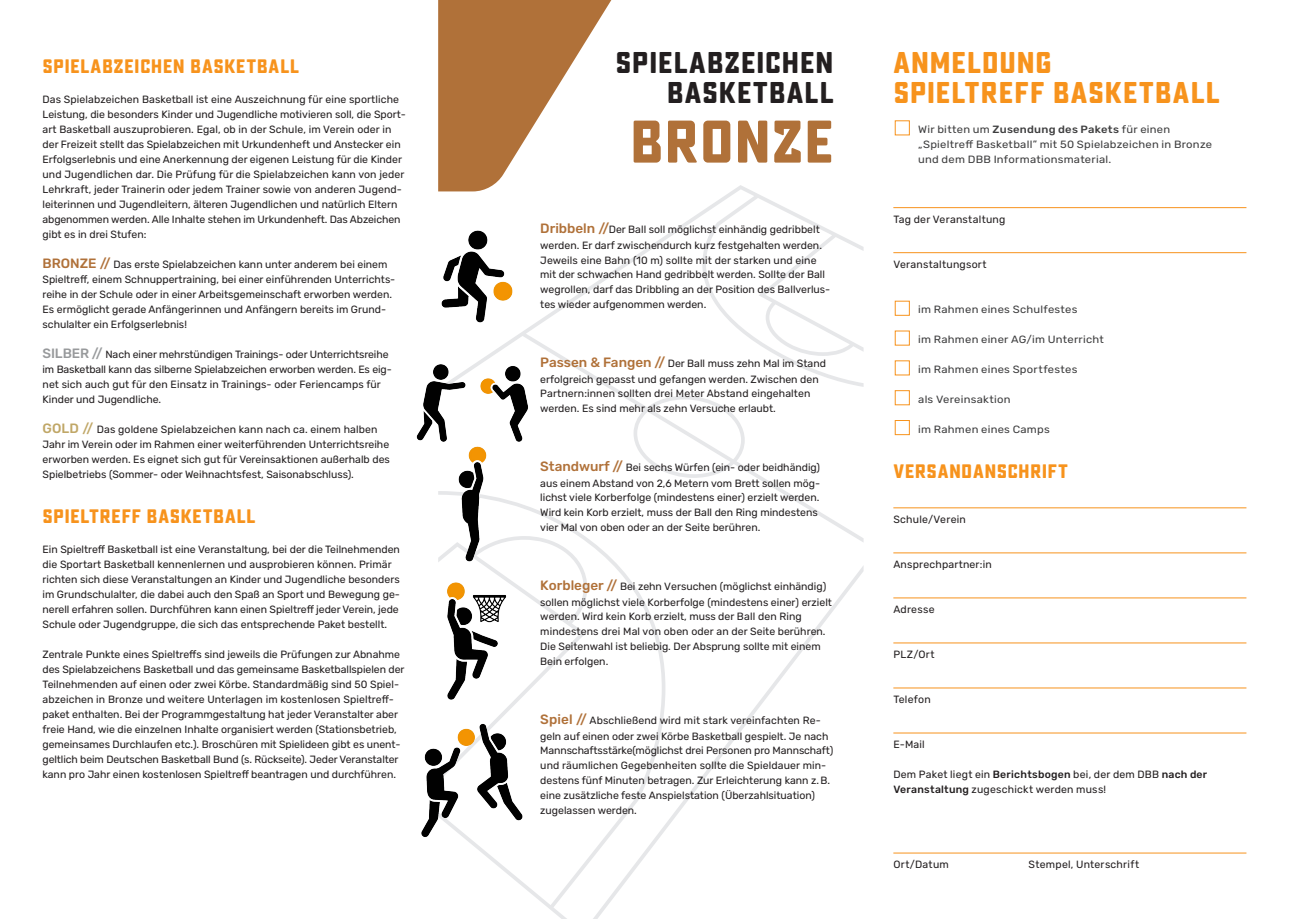
<style>
.page{position:relative;width:1289px;height:919px;background:#fff}
.page>*{position:absolute;margin:0;border:0;box-sizing:border-box;transform-origin:0 0}
.t1{font:700 60px "Sucrose";letter-spacing:.01em;color:#b07139}
.t2{font:700 30px/30px "Sucrose";letter-spacing:.02em;color:#f7931d}
.t3{font:700 30px/30px "Sucrose";letter-spacing:.02em;color:#231f20;text-align:right}
.t4{font:700 19.5px "Sucrose";letter-spacing:.025em;color:#f7931d}
.t5{font:10.5px/15px "Rubik";color:#231f20}
.t6{font:10.5px/15px "Rubik";letter-spacing:.02em;color:#3e3e3f;scale:1.07 1}
.t7{font:10.5px/15px "Rubik";letter-spacing:.02em;color:#231f20}
.t8{font:10.5px "Rubik";letter-spacing:.025em;color:#231f20}
.s1{font-weight:500;font-size:13.5px;color:#b07139}
.s2{font-weight:500;font-size:13.5px;color:#989a9c}
.s3{font-weight:500;font-size:13.5px;color:#c0a767}
.s4{font-weight:500}
</style>
<div class="page">
<svg style="left:438px;top:185px;width:425px;height:733px"></svg>
<svg style="left:438px;top:0;width:289px;height:191px"></svg>
<div style="left:895px;top:390px;width:14px;height:15px;border:1px solid #f7931d"></div>
<div style="left:895px;top:420px;width:14px;height:15px;border:1px solid #f7931d"></div>
<hr style="left:893px;top:207px;width:353px;height:1px;background:#f7931d">
<hr style="left:893px;top:252px;width:353px;height:1px;background:#f7931d">
<hr style="left:893px;top:507px;width:353px;height:1px;background:#f7931d">
<hr style="left:893px;top:552px;width:353px;height:1px;background:#f7931d">
<hr style="left:893px;top:597px;width:353px;height:1px;background:#f7931d">
<hr style="left:893px;top:642px;width:353px;height:1px;background:#f7931d">
<hr style="left:893px;top:687px;width:353px;height:1px;background:#f7931d">
<hr style="left:893px;top:732px;width:353px;height:1px;background:#f7931d">
<hr style="left:893px;top:852px;width:353px;height:1px;background:#f7931d">
<img style="left:438px;top:225px;width:77px;height:102px">
<img style="left:416px;top:359px;width:115px;height:87px">
<img style="left:453px;top:436px;width:38px;height:135px">
<img style="left:438px;top:571px;width:83px;height:140px">
<img style="left:421px;top:720px;width:110px;height:120px">
<h3 class="t4" style="left:43px;top:54px;width:258px">SPIELABZEICHEN BASKETBALL</h3>
<p class="t5" style="left:43px;top:92px;width:365px">Das Spielabzeichen Basketball ist eine Auszeichnung für eine sportliche Leistung, die besonders Kinder und Jugendliche motivieren soll, die Sport&shy;art Basketball auszuprobieren. Egal, ob in der Schule, im Verein oder in der Freizeit stellt das Spielabzeichen mit Urkundenheft und Anstecker ein Erfolgserlebnis und eine Anerkennung der eigenen Leistung für die Kinder und Jugendlichen dar. Die Prüfung für die Spielabzeichen kann von jeder Lehrkraft, jeder Trainerin oder jedem Trainer sowie von anderen Jugend&shy;leiterinnen und Jugendleitern, älteren Jugendlichen und natürlich Eltern abgenommen werden. Alle Inhalte stehen im Urkundenheft. Das Abzeichen gibt es in drei Stufen:</p>
<p class="t5" style="left:43px;top:257px;width:354px"><span class="s1">BRONZE //</span> Das erste Spielabzeichen kann unter anderem bei einem Spieltreff, einem Schnuppertraining, bei einer einführenden Unterrichts&shy;reihe in der Schule oder in einer Arbeitsgemeinschaft erworben werden.<br>Es ermöglicht gerade Anfängerinnen und Anfängern bereits im Grund&shy;schulalter ein Erfolgserlebnis!</p>
<p class="t5" style="left:43px;top:347px;width:351px"><span class="s2">SILBER //</span> Nach einer mehrstündigen Trainings- oder Unterrichtsreihe im Basketball kann das silberne Spielabzeichen erworben werden. Es eig&shy;net sich auch gut für den Einsatz in Trainings- oder Feriencamps für Kinder und Jugendliche.</p>
<p class="t5" style="left:43px;top:422px;width:349px"><span class="s3">GOLD //</span> Das goldene Spielabzeichen kann nach ca. einem halben Jahr im Verein oder im Rahmen einer weiterführenden Unterrichtsreihe erworben werden. Es eignet sich gut für Vereinsaktionen außerhalb des Spielbetriebs (Sommer- oder Weihnachtsfest, Saisonabschluss).</p>
<h3 class="t4" style="left:43px;top:504px;width:214px">SPIELTREFF BASKETBALL</h3>
<p class="t5" style="left:43px;top:542px;width:359px">Ein Spieltreff Basketball ist eine Veranstaltung, bei der die Teilnehmenden die Sportart Basketball kennenlernen und ausprobieren können. Primär richten sich diese Veranstaltungen an Kinder und Jugendliche besonders im Grundschulalter, die dabei auch den Spaß an Sport und Bewegung ge&shy;nerell erfahren sollen. Durchführen kann einen Spieltreff jeder Verein, jede Schule oder Jugendgruppe, die sich das entsprechende Paket bestellt.</p>
<p class="t5" style="left:43px;top:647px;width:363px">Zentrale Punkte eines Spieltreffs sind jeweils die Prüfungen zur Abnahme des Spielabzeichens Basketball und das gemeinsame Basketballspielen der Teilnehmenden auf einen oder zwei Körbe. Standardmäßig sind 50 Spiel&shy;abzeichen in Bronze und weitere Unterlagen im kostenlosen Spieltreff&shy;paket enthalten. Bei der Programmgestaltung hat jeder Veranstalter aber freie Hand, wie die einzelnen Inhalte organisiert werden (Stationsbetrieb, gemeinsames Durchlaufen etc.). Broschüren mit Spielideen gibt es unent&shy;geltlich beim Deutschen Basketball Bund (s. Rückseite). Jeder Veranstalter kann pro Jahr einen kostenlosen Spieltreff beantragen und durchführen.</p>
<h2 class="t3" style="left:615px;top:48px;width:220px">SPIELABZEICHEN<br>BASKETBALL</h2>
<h1 class="t1" style="left:629px;top:107px;width:205px">BRONZE</h1>
<p class="t5" style="left:540px;top:221px;width:283px;line-height:16px"><span class="s1">Dribbeln //</span>Der Ball soll möglichst einhändig gedribbelt werden. Er darf zwischendurch kurz festgehalten werden.</p>
<p class="t5" style="left:540px;top:253px;width:291px">Jeweils eine Bahn (10 m) sollte mit der starken und eine mit der schwachen Hand gedribbelt werden. Sollte der Ball wegrollen, darf das Dribbling an der Position des Ballverlus&shy;tes wieder aufgenommen werden.</p>
<p class="t5" style="left:540px;top:355px;width:287px;line-height:15.9px"><span class="s1">Passen &amp; Fangen //</span> Der Ball muss zehn Mal im Stand erfolgreich gepasst und gefangen werden. Zwischen den</p>
<p class="t5" style="left:540px;top:386px;width:272px;line-height:14.5px">Partnern:innen sollten drei Meter Abstand eingehalten werden. Es sind mehr als zehn Versuche erlaubt.</p>
<p class="t5" style="left:540px;top:459px;width:281px;line-height:16px"><span class="s1">Standwurf //</span> Bei sechs Würfen (ein- oder beidhändig) aus einem Abstand von 2,6 Metern vom Brett sollen mög-</p>
<p class="t5" style="left:540px;top:490px;width:280px">lichst viele Korberfolge (mindestens einer) erzielt werden.<br>Wird kein Korb erzielt, muss der Ball den Ring mindestens vier Mal von oben oder an der Seite berühren.</p>
<p class="t5" style="left:540px;top:578px;width:293px;line-height:16px"><span class="s1">Korbleger //</span> Bei zehn Versuchen (möglichst einhändig) sollen möglichst viele Korberfolge (mindestens einer) erzielt</p>
<p class="t5" style="left:540px;top:609px;width:287px">werden. Wird kein Korb erzielt, muss der Ball den Ring mindestens drei Mal von oben oder an der Seite berühren.<br>Die Seitenwahl ist beliebig. Der Absprung sollte mit einem Bein erfolgen.</p>
<p class="t5" style="left:540px;top:712px;width:290px;line-height:16.2px"><span class="s1">Spiel //</span> Abschließend wird mit stark vereinfachten Re&shy;geln auf einen oder zwei Körbe Basketball gespielt. Je nach</p>
<p class="t5" style="left:540px;top:743px;width:294px">Mannschaftsstärke(möglichst drei Personen pro Mannschaft) und räumlichen Gegebenheiten sollte die Spieldauer min&shy;destens fünf Minuten betragen. Zur Erleichterung kann z. B. eine zusätzliche feste Anspielstation (Überzahlsituation) zugelassen werden.</p>
<h2 class="t2" style="left:893px;top:48px;width:328px">ANMELDUNG<br>SPIELTREFF BASKETBALL</h2>
<p class="t6" style="left:918px;top:122px;width:276px">Wir bitten um <span class="s4">Zusendung des Pakets</span> für einen „Spieltreff Basketball” mit 50 Spielabzeichen in Bronze und dem DBB Informationsmaterial.</p>
<p class="t7" style="left:893px;top:212px;width:113px">Tag der Veranstaltung</p>
<p class="t7" style="left:893px;top:257px;width:95px">Veranstaltungsort</p>
<p class="t6" style="left:918px;top:302px;width:150px">im Rahmen eines Schulfestes</p>
<p class="t6" style="left:918px;top:332px;width:175px">im Rahmen einer AG/im Unterricht</p>
<p class="t6" style="left:918px;top:362px;width:150px">im Rahmen eines Sportfestes</p>
<p class="t6" style="left:918px;top:392px;width:88px">als Vereinsaktion</p>
<p class="t6" style="left:918px;top:422px;width:124px">im Rahmen eines Camps</p>
<h3 class="t4" style="left:893px;top:459px;width:176px">VERSANDANSCHRIFT</h3>
<p class="t7" style="left:893px;top:512px;width:74px">Schule/Verein</p>
<p class="t7" style="left:893px;top:557px;width:100px">Ansprechpartner:in</p>
<p class="t8" style="left:893px;top:603px;width:43px">Adresse</p>
<p class="t5" style="left:893px;top:647px;width:43px">PLZ/Ort</p>
<p class="t7" style="left:893px;top:692px;width:39px">Telefon</p>
<p class="t5" style="left:893px;top:737px;width:33px">E-Mail</p>
<p class="t7" style="left:893px;top:767px;width:315px">Dem Paket liegt ein <span class="s4">Berichtsbogen</span> bei, der dem DBB <span class="s4">nach der<br>Veranstaltung</span> zugeschickt werden muss!</p>
<p class="t8" style="left:893px;top:858px;width:57px">Ort/Datum</p>
<p class="t7" style="left:1028px;top:857px;width:112px">Stempel, Unterschrift</p>
</div>
